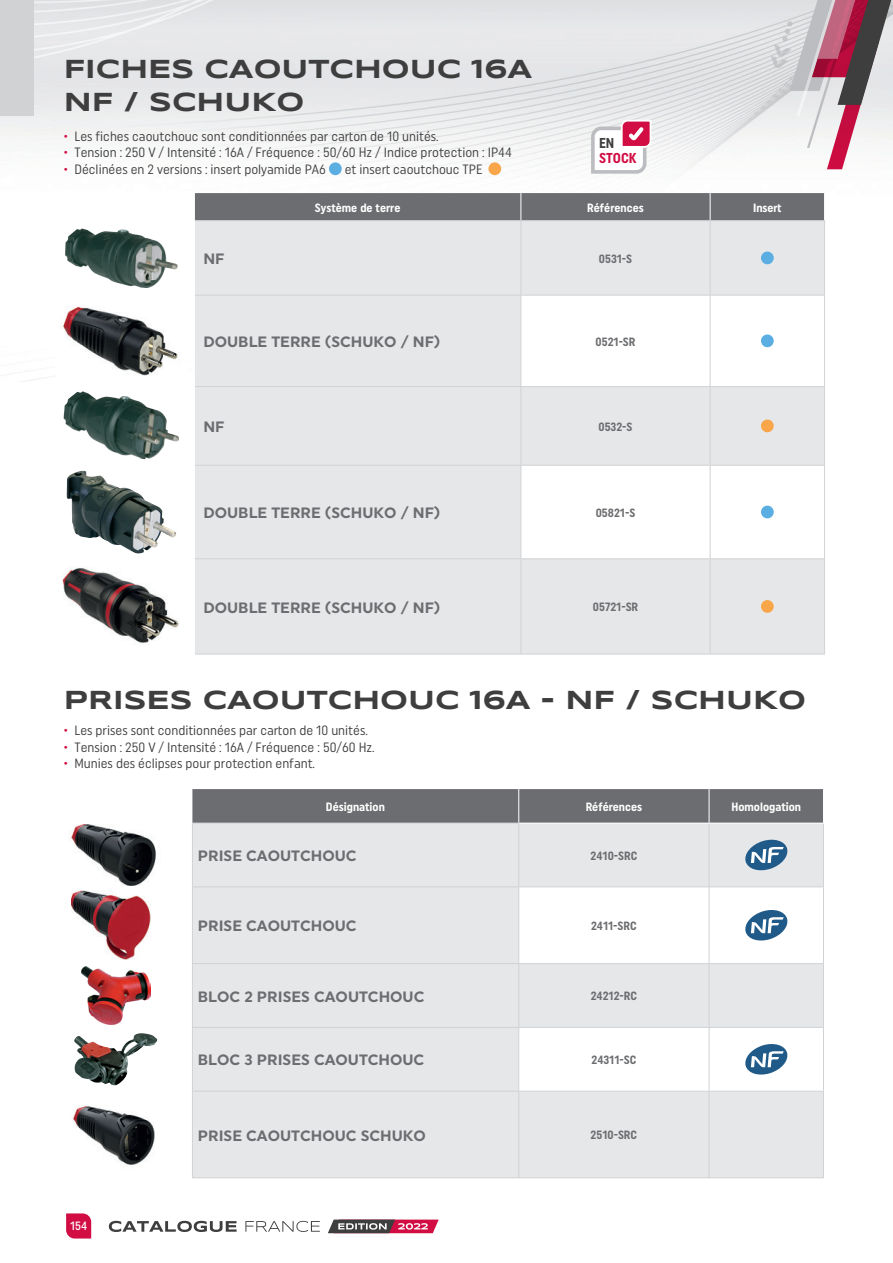
<style>
.page{position:relative;width:893px;height:1263px;background:#fff}
.page>*{position:absolute;margin:0;border:0;box-sizing:border-box;transform-origin:0 0}
.t1{font:700 27px/32.4px "Syncopate";color:#3e3e3f}
.t2{font:700 15px "Uniform";color:#6c6d70}
.t3{font:700 14.4px "Uniform Condensed";color:#d10d43}
.t4{font:700 14.4px "Uniform Condensed";color:#3e3e3f}
.t5{font:13.5px "Uniform Condensed";color:#3e3e3f}
.t6{font:700 12px "Uniform Condensed";color:#6c6d70}
.t7{font:700 12px "Uniform Condensed";color:#fff}
.t8{font:500 12px "Uniform Condensed";color:#fff}
.s1{color:#d10d43}
</style>
<div class="page">
<img style="left:0;top:0;width:843px;height:382px">
<svg style="left:771px;top:0;width:122px;height:169px"></svg>
<svg style="left:109px;top:1221px;width:211px;height:11px"></svg>
<svg style="left:328px;top:1219px;width:111px;height:14px"></svg>
<svg style="left:66px;top:1213px;width:25px;height:25px"></svg>
<div style="left:0;top:0;width:34px;height:116px;background:#d1d2d4"></div>
<svg style="left:195px;top:221px;width:629px;height:433px;fill:#e6e7e9"></svg>
<div style="left:195px;top:193px;width:630px;height:27px;background:#6c6d70"></div>
<hr style="left:520px;top:221px;width:1px;height:74px;background:#d1d2d4">
<hr style="left:710px;top:221px;width:1px;height:74px;background:#d1d2d4">
<hr style="left:824px;top:221px;width:1px;height:74px;background:#d1d2d4">
<hr style="left:521px;top:295px;width:189px;height:1px;background:#d1d2d4">
<hr style="left:520px;top:295px;width:1px;height:91px;background:#d1d2d4">
<hr style="left:710px;top:295px;width:115px;height:1px;background:#d1d2d4">
<hr style="left:710px;top:295px;width:1px;height:91px;background:#d1d2d4">
<hr style="left:824px;top:295px;width:1px;height:91px;background:#d1d2d4">
<hr style="left:521px;top:386px;width:189px;height:1px;background:#d1d2d4">
<hr style="left:520px;top:387px;width:1px;height:78px;background:#d1d2d4">
<hr style="left:710px;top:386px;width:115px;height:1px;background:#d1d2d4">
<hr style="left:710px;top:387px;width:1px;height:78px;background:#d1d2d4">
<hr style="left:824px;top:387px;width:1px;height:78px;background:#d1d2d4">
<hr style="left:521px;top:465px;width:189px;height:1px;background:#d1d2d4">
<hr style="left:520px;top:466px;width:1px;height:92px;background:#d1d2d4">
<hr style="left:710px;top:465px;width:115px;height:1px;background:#d1d2d4">
<hr style="left:710px;top:466px;width:1px;height:92px;background:#d1d2d4">
<hr style="left:824px;top:466px;width:1px;height:92px;background:#d1d2d4">
<hr style="left:521px;top:558px;width:189px;height:1px;background:#d1d2d4">
<hr style="left:520px;top:559px;width:1px;height:95px;background:#d1d2d4">
<hr style="left:710px;top:558px;width:115px;height:1px;background:#d1d2d4">
<hr style="left:710px;top:559px;width:1px;height:95px;background:#d1d2d4">
<hr style="left:824px;top:559px;width:1px;height:95px;background:#d1d2d4">
<hr style="left:521px;top:654px;width:189px;height:1px;background:#d1d2d4">
<hr style="left:710px;top:654px;width:115px;height:1px;background:#d1d2d4">
<hr style="left:521px;top:220px;width:189px;height:1px;background:#d1d2d4">
<hr style="left:710px;top:220px;width:115px;height:1px;background:#d1d2d4">
<hr style="left:195px;top:220px;width:326px;height:1px;background:#d1d2d4">
<hr style="left:195px;top:295px;width:326px;height:1px;background:#d1d2d4">
<hr style="left:195px;top:386px;width:326px;height:1px;background:#d1d2d4">
<hr style="left:195px;top:558px;width:326px;height:1px;background:#d1d2d4">
<hr style="left:195px;top:465px;width:326px;height:1px;background:#d1d2d4">
<hr style="left:195px;top:654px;width:326px;height:1px;background:#d1d2d4">
<img style="left:65px;top:228px;width:113px;height:60px">
<div style="left:761px;top:252px;width:13px;height:12px;background:#5aaee1;border-radius:50%"></div>
<img style="left:57px;top:300px;width:129px;height:81px">
<div style="left:761px;top:334px;width:13px;height:13px;background:#5aaee1;border-radius:50%"></div>
<img style="left:63px;top:391px;width:116px;height:68px">
<div style="left:761px;top:419px;width:13px;height:13px;background:#f9a64a;border-radius:50%"></div>
<img style="left:67px;top:471px;width:16px;height:65px">
<div style="left:761px;top:506px;width:13px;height:12px;background:#5aaee1;border-radius:50%"></div>
<img style="left:62px;top:568px;width:117px;height:75px">
<div style="left:761px;top:600px;width:13px;height:13px;background:#f9a64a;border-radius:50%"></div>
<div style="left:329px;top:162px;width:13px;height:13px;background:#5aaee1;border-radius:50%"></div>
<div style="left:488px;top:162px;width:13px;height:13px;background:#f9a64a;border-radius:50%"></div>
<div style="left:192px;top:789px;width:631px;height:34px;background:#6c6d70"></div>
<svg style="left:193px;top:824px;width:630px;height:353px;fill:#e6e7e9"></svg>
<hr style="left:518px;top:823px;width:1px;height:63px;background:#d1d2d4">
<hr style="left:709px;top:823px;width:1px;height:63px;background:#d1d2d4">
<hr style="left:823px;top:823px;width:1px;height:63px;background:#d1d2d4">
<hr style="left:519px;top:886px;width:190px;height:1px;background:#d1d2d4">
<hr style="left:518px;top:887px;width:1px;height:76px;background:#d1d2d4">
<hr style="left:709px;top:886px;width:115px;height:1px;background:#d1d2d4">
<hr style="left:709px;top:887px;width:1px;height:76px;background:#d1d2d4">
<hr style="left:823px;top:887px;width:1px;height:76px;background:#d1d2d4">
<hr style="left:519px;top:963px;width:190px;height:1px;background:#d1d2d4">
<hr style="left:518px;top:964px;width:1px;height:63px;background:#d1d2d4">
<hr style="left:709px;top:963px;width:115px;height:1px;background:#d1d2d4">
<hr style="left:709px;top:964px;width:1px;height:63px;background:#d1d2d4">
<hr style="left:823px;top:964px;width:1px;height:63px;background:#d1d2d4">
<hr style="left:518px;top:1028px;width:1px;height:63px;background:#d1d2d4">
<hr style="left:709px;top:1027px;width:115px;height:1px;background:#d1d2d4">
<hr style="left:823px;top:1028px;width:1px;height:63px;background:#d1d2d4">
<hr style="left:519px;top:1091px;width:190px;height:1px;background:#d1d2d4">
<hr style="left:518px;top:1091px;width:1px;height:86px;background:#d1d2d4">
<hr style="left:709px;top:1091px;width:115px;height:1px;background:#d1d2d4">
<hr style="left:709px;top:1091px;width:1px;height:86px;background:#d1d2d4">
<hr style="left:823px;top:1091px;width:1px;height:86px;background:#d1d2d4">
<hr style="left:518px;top:789px;width:1px;height:34px;background:#fff">
<hr style="left:709px;top:789px;width:1px;height:34px;background:#fff">
<hr style="left:709px;top:823px;width:115px;height:1px;background:#fff">
<hr style="left:192px;top:823px;width:327px;height:1px;background:#d1d2d4">
<hr style="left:192px;top:823px;width:1px;height:63px;background:#d1d2d4">
<hr style="left:192px;top:886px;width:327px;height:1px;background:#d1d2d4">
<hr style="left:192px;top:887px;width:1px;height:76px;background:#d1d2d4">
<hr style="left:192px;top:963px;width:327px;height:1px;background:#d1d2d4">
<hr style="left:192px;top:964px;width:1px;height:63px;background:#d1d2d4">
<hr style="left:192px;top:1027px;width:327px;height:1px;background:#d1d2d4">
<hr style="left:192px;top:1028px;width:1px;height:63px;background:#d1d2d4">
<hr style="left:192px;top:1091px;width:327px;height:1px;background:#d1d2d4">
<hr style="left:192px;top:1091px;width:1px;height:86px;background:#d1d2d4">
<hr style="left:192px;top:1177px;width:327px;height:1px;background:#d1d2d4">
<hr style="left:709px;top:1177px;width:115px;height:1px;background:#d1d2d4">
<hr style="left:519px;top:1177px;width:190px;height:1px;background:#d1d2d4">
<img style="left:70px;top:824px;width:86px;height:62px">
<svg style="left:744px;top:839px;width:44px;height:32px"></svg>
<img style="left:71px;top:890px;width:80px;height:70px">
<svg style="left:744px;top:909px;width:44px;height:32px"></svg>
<img style="left:81px;top:966px;width:69px;height:59px">
<img style="left:74px;top:1033px;width:83px;height:52px">
<svg style="left:519px;top:1027px;width:304px;height:64px"></svg>
<img style="left:73px;top:1106px;width:82px;height:59px">
<svg style="left:589px;top:119px;width:63px;height:56px"></svg>
<h1 class="t1" style="left:64px;top:52px;width:470px">FICHES CAOUTCHOUC 16A<br>NF / SCHUKO</h1>
<p class="t5" style="left:64px;top:128px;width:376px"><span class="s1">•</span> Les fiches caoutchouc sont conditionnées par carton de 10 unités.</p>
<p class="t5" style="left:64px;top:144px;width:450px"><span class="s1">•</span> Tension : 250 V / Intensité : 16A / Fréquence : 50/60 Hz / Indice protection : IP44</p>
<p class="t5" style="left:64px;top:161px;width:264px"><span class="s1">•</span> Déclinées en 2 versions : insert polyamide PA6</p>
<p class="t5" style="left:345px;top:161px;width:139px">et insert caoutchouc TPE</p>
<p class="t4" style="left:599px;top:135px;width:17px">EN</p>
<p class="t3" style="left:599px;top:149px;width:39px">STOCK</p>
<p class="t7" style="left:315px;top:200px;width:87px">Système de terre</p>
<p class="t7" style="left:587px;top:200px;width:58px">Références</p>
<p class="t7" style="left:753px;top:200px;width:30px">Insert</p>
<p class="t2" style="left:203px;top:250px;width:22px">NF</p>
<p class="t6" style="left:599px;top:251px;width:35px">0531-S</p>
<p class="t2" style="left:203px;top:333px;width:238px">DOUBLE TERRE (SCHUKO / NF)</p>
<p class="t6" style="left:596px;top:334px;width:41px">0521-SR</p>
<p class="t2" style="left:203px;top:418px;width:22px">NF</p>
<p class="t6" style="left:598px;top:419px;width:36px">0532-S</p>
<p class="t2" style="left:203px;top:504px;width:238px">DOUBLE TERRE (SCHUKO / NF)</p>
<p class="t6" style="left:596px;top:505px;width:41px">05821-S</p>
<p class="t2" style="left:203px;top:598px;width:238px">DOUBLE TERRE (SCHUKO / NF)</p>
<p class="t6" style="left:593px;top:600px;width:47px">05721-SR</p>
<h1 class="t1" style="left:64px;top:684px;width:744px">PRISES CAOUTCHOUC 16A - NF / SCHUKO</h1>
<p class="t5" style="left:64px;top:722px;width:306px"><span class="s1">•</span> Les prises sont conditionnées par carton de 10 unités.</p>
<p class="t5" style="left:64px;top:739px;width:312px"><span class="s1">•</span> Tension : 250 V / Intensité : 16A / Fréquence : 50/60 Hz.</p>
<p class="t5" style="left:64px;top:755px;width:253px"><span class="s1">•</span> Munies des éclipses pour protection enfant.</p>
<p class="t7" style="left:326px;top:799px;width:61px">Désignation</p>
<p class="t7" style="left:586px;top:799px;width:58px">Références</p>
<p class="t7" style="left:731px;top:799px;width:71px">Homologation</p>
<p class="t2" style="left:198px;top:847px;width:160px">PRISE CAOUTCHOUC</p>
<p class="t6" style="left:590px;top:848px;width:48px">2410-SRC</p>
<p class="t2" style="left:198px;top:917px;width:160px">PRISE CAOUTCHOUC</p>
<p class="t6" style="left:591px;top:919px;width:47px">2411-SRC</p>
<p class="t2" style="left:198px;top:987px;width:228px">BLOC 2 PRISES CAOUTCHOUC</p>
<p class="t6" style="left:591px;top:989px;width:48px">24212-RC</p>
<p class="t2" style="left:198px;top:1051px;width:228px">BLOC 3 PRISES CAOUTCHOUC</p>
<p class="t6" style="left:591px;top:1053px;width:46px">24311-SC</p>
<p class="t8" style="left:70px;top:1218px;width:18px">154</p>
<p class="t2" style="left:198px;top:1126px;width:229px">PRISE CAOUTCHOUC SCHUKO</p>
<p class="t6" style="left:591px;top:1128px;width:48px">2510-SRC</p>
</div>
